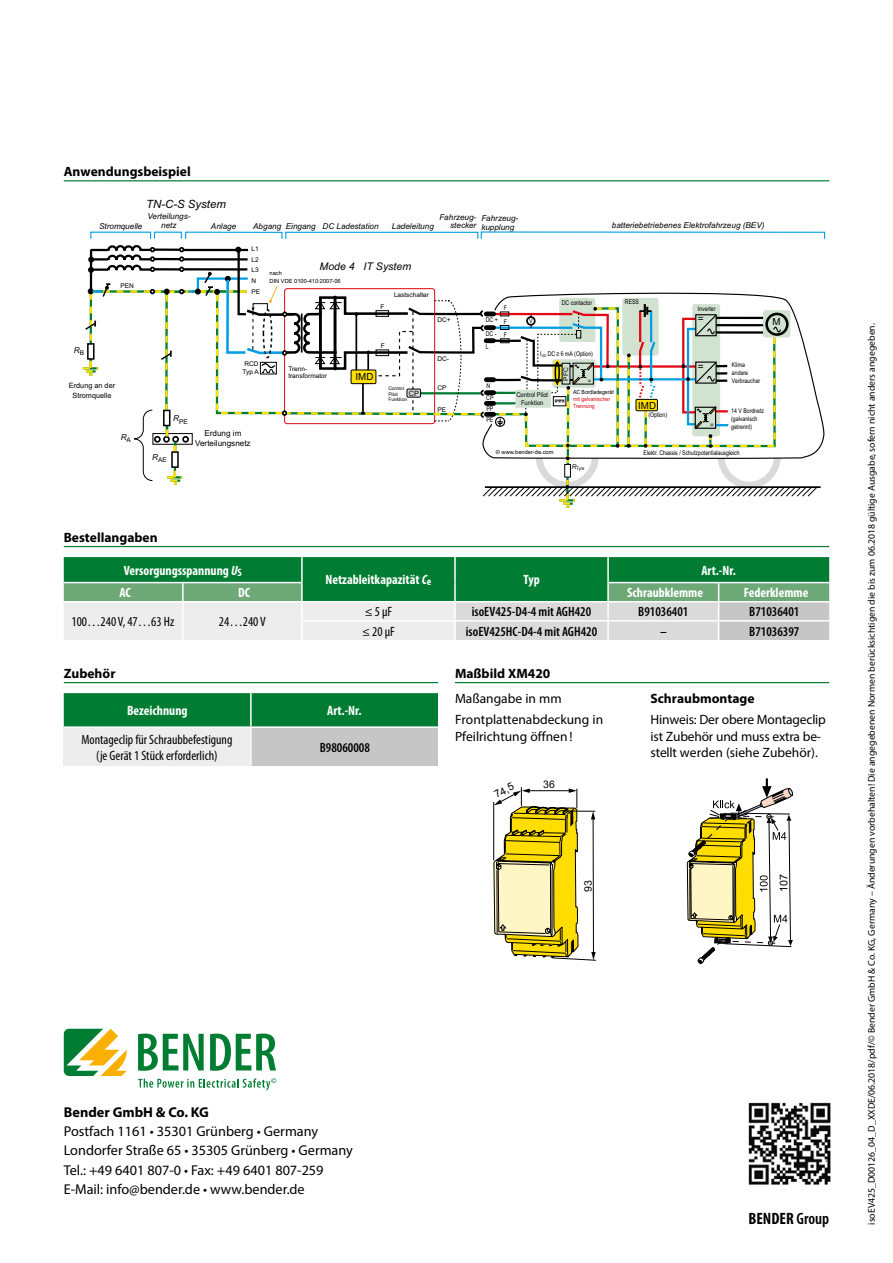
<style>
.page{position:relative;width:893px;height:1263px;background:#fff}
.page>*{position:absolute;margin:0;border:0;box-sizing:border-box;transform-origin:0 0}
.t1{font:700 condensed 16.5px "Myriad Pro";color:#000}
.t2{font:14.25px/19px "Myriad Pro";color:#000}
.t3{font:700 14.25px "Myriad Pro";color:#000}
.t4{font:13.5px/16.5px "Myriad Pro";color:#000}
.t5{font:700 condensed 13.5px "Myriad Pro";color:#fff}
.t6{font:condensed 13.5px/16.5px "Myriad Pro";color:#000;text-align:center}
.t7{font:600 condensed 13.5px "Myriad Pro";color:#000}
.t8{font:700 13.5px "Myriad Pro";color:#000}
.t9{font:italic 11.4px "Arial";color:#000}
.t10{font:10.65px "Arial";color:#000}
.t11{font:italic 10.5px "Arial";color:#000}
.t12{font:10.5px "Arial";color:#000}
.t13{font:10.2px "Arial";color:#000}
.t14{font:9.75px "Myriad Pro";color:#000}
.t15{font:9.75px "Arial";color:#000}
.t16{font:italic 8.1px/9px "Arial";color:#000;text-align:center}
.t17{font:8.1px/9.9px "Arial";color:#000;text-align:center}
.t18{font:7.35px/9.9px "Arial";color:#000;text-align:center}
.t19{font:6.45px/7.9px "Arial";color:#000;scale:.8 1}
.t20{font:6.45px/10.5px "Arial";color:#000}
.t21{font:6.45px/7.4px "Arial";color:#000;text-align:center;scale:.9 1}
.t22{font:6.45px/13.6px "Arial Narrow";color:#000}
.t23{font:6.3px "Arial";color:#000}
.t24{font:5.7px/8.6px "Arial";color:#000}
.t25{font:5.7px/6.8px "Arial";color:#e30613;scale:.9 1}
.t26{font:5.7px "Arial";color:#000;scale:.9 1}
.t27{font:4.8px/6px "Arial";color:#000}
.t28{font:4.8px "Arial Narrow";color:#000}
.s1{font-style:italic}
.s2{font-weight:600}
</style>
<div class="page">
<svg style="left:138px;top:1078px;width:138px;height:12px"></svg>
<svg style="left:138px;top:1033px;width:66px;height:38px"></svg>
<svg style="left:210px;top:1033px;width:66px;height:38px"></svg>
<svg style="left:64px;top:1029px;width:63px;height:47px"></svg>
<img style="left:748px;top:1102px;width:83px;height:83px">
<hr style="left:64px;top:180px;width:765px;height:1px;background:#007d32">
<hr style="left:485px;top:486px;width:336px;height:2px;background:#000">
<svg style="left:83px;top:231px;width:735px;height:277px"></svg>
<svg style="left:493px;top:787px;width:103px;height:174px"></svg>
<hr style="left:563px;top:811px;width:32px;height:1px;background:#000">
<svg style="left:687px;top:778px;width:106px;height:186px"></svg>
<hr style="left:455px;top:682px;width:374px;height:1px;background:#007d32">
<svg style="left:64px;top:557px;width:765px;height:83px;background:#7db591"></svg>
<div style="left:64px;top:693px;width:374px;height:33px;background:#007d32"></div>
<div style="left:64px;top:727px;width:187px;height:38px;background:#ededed"></div>
<div style="left:251px;top:727px;width:187px;height:38px;background:#c6c6c6"></div>
<hr style="left:250px;top:693px;width:2px;height:33px;background:#fff">
<hr style="left:64px;top:726px;width:187px;height:2px;background:#fff">
<hr style="left:251px;top:726px;width:187px;height:2px;background:#fff">
<hr style="left:250px;top:728px;width:2px;height:37px;background:#fff">
<hr style="left:64px;top:682px;width:374px;height:1px;background:#007d32">
<hr style="left:64px;top:546px;width:765px;height:1px;background:#007d32">
<h3 class="t8" style="left:64px;top:163px;width:129px">Anwendungsbeispiel</h3>
<p class="t9" style="left:146px;top:196px;width:81px">TN-C-S System</p>
<p class="t16" style="left:99px;top:221px;width:45px">Stromquelle</p>
<p class="t16" style="left:147px;top:212px;width:45px">Verteilungs&shy;netz</p>
<p class="t16" style="left:211px;top:221px;width:27px">Anlage</p>
<p class="t20" style="left:121px;top:280px;width:15px">PEN</p>
<p class="t16" style="left:439px;top:213px;width:39px;line-height:8.6px;text-align:right">Fahrzeug&shy;stecker</p>
<p class="t16" style="left:481px;top:214px;width:39px">Fahrzeug-</p>
<p class="t16" style="left:286px;top:222px;width:31px">Eingang</p>
<p class="t16" style="left:392px;top:222px;width:43px">Ladeleitung</p>
<p class="t16" style="left:481px;top:223px;width:34px">kupplung</p>
<p class="t16" style="left:612px;top:221px;width:154px">batteriebetriebenes Elektrofahrzeug (BEV)</p>
<p class="t16" style="left:253px;top:222px;width:29px">Abgang</p>
<p class="t16" style="left:323px;top:222px;width:57px">DC Ladestation</p>
<p class="t20" style="left:252px;top:244px;width:10px">L1<br>L2<br>L3<br>N<br>PE</p>
<p class="t11" style="left:320px;top:260px;width:93px">Mode 4 IT System</p>
<p class="t24" style="left:270px;top:268px;width:73px">nach<br>DIN VDE 0100-410:2007-06</p>
<p class="t20" style="left:394px;top:290px;width:37px">Lastschalter</p>
<p class="t16" style="left:74px;top:345px;width:12px">R<sub>B</sub></p>
<p class="t18" style="left:69px;top:380px;width:48px">Erdung an der<br>Stromquelle</p>
<p class="t16" style="left:121px;top:433px;width:12px">R<sub>A</sub></p>
<p class="t20" style="left:173px;top:416px;width:16px"><sup>R</sup>PE</p>
<p class="t20" style="left:243px;top:360px;width:18px;line-height:7.4px">RCD<br>Typ A</p>
<p class="t20" style="left:152px;top:455px;width:16px"><sup>R</sup>AE</p>
<p class="t17" style="left:195px;top:428px;width:57px">Erdung im<br>Verteilungsnetz</p>
<h3 class="t8" style="left:64px;top:528px;width:95px">Bestellangaben</h3>
<p class="t20" style="left:288px;top:366px;width:40px;line-height:6.8px">Trenn&shy;transformator</p>
<p class="t20" style="left:380px;top:301px;width:5px">F</p>
<p class="t20" style="left:381px;top:340px;width:5px">F</p>
<p class="t15" style="left:355px;top:370px;width:19px">IMD</p>
<p class="t27" style="left:388px;top:385px;width:20px">Control<br>Pilot<br>Funktion</p>
<p class="t18" style="left:409px;top:388px;width:12px">CP</p>
<p class="t20" style="left:437px;top:314px;width:15px">DC+</p>
<p class="t20" style="left:437px;top:354px;width:13px">DC-</p>
<p class="t20" style="left:437px;top:382px;width:11px">CP</p>
<p class="t20" style="left:437px;top:404px;width:10px">PE</p>
<p class="t22" style="left:504px;top:301px;width:5px">F</p>
<p class="t19" style="left:562px;top:299px;width:39px">DC contactor</p>
<p class="t19" style="left:625px;top:298px;width:19px">RESS</p>
<p class="t19" style="left:698px;top:305px;width:24px">Inverter</p>
<p class="t22" style="left:486px;top:313px;width:14px">DC +<br>DC -</p>
<p class="t22" style="left:504px;top:314px;width:5px">F</p>
<p class="t22" style="left:504px;top:327px;width:5px">F</p>
<p class="t13" style="left:698px;top:312px;width:7px">=</p>
<p class="t22" style="left:529px;top:314px;width:5px">V</p>
<p class="t15" style="left:772px;top:315px;width:10px">M</p>
<p class="t22" style="left:486px;top:339px;width:4px">L</p>
<p class="t22" style="left:486px;top:378px;width:5px">N</p>
<p class="t22" style="left:486px;top:391px;width:9px">CP</p>
<p class="t22" style="left:486px;top:402px;width:9px">PP</p>
<p class="t22" style="left:486px;top:413px;width:9px">PE</p>
<p class="t19" style="left:540px;top:349px;width:67px">I∆<sub>n</sub> DC ≥ 6 mA (Option)</p>
<p class="t26" style="left:573px;top:388px;width:47px">AC Bordladegerät</p>
<p class="t25" style="left:573px;top:395px;width:43px">mit galvanischer<br>Trennung</p>
<p class="t20" style="left:561px;top:380px;width:15px;rotate:-90deg">PFC</p>
<p class="t23" style="left:588px;top:376px;width:5px">=</p>
<p class="t21" style="left:516px;top:391px;width:37px">Control Pilot<br>Funktion</p>
<p class="t15" style="left:638px;top:398px;width:19px">IMD</p>
<p class="t19" style="left:648px;top:411px;width:25px">(Option)</p>
<p class="t13" style="left:698px;top:359px;width:7px">=</p>
<p class="t23" style="left:710px;top:421px;width:5px">=</p>
<p class="t19" style="left:732px;top:361px;width:37px">Klima andere<br>Verbraucher</p>
<p class="t19" style="left:731px;top:406px;width:43px">14 V Bordnetz (galvanisch getrennt)</p>
<p class="t24" style="left:496px;top:447px;width:59px">© www.bender-de.com</p>
<p class="t28" style="left:572px;top:465px;width:14px"><sup>R</sup>Tyre</p>
<p class="t19" style="left:643px;top:448px;width:122px">Elektr. Chassis / Schutzpotentialausgleich</p>
<h3 class="t5" style="left:701px;top:562px;width:36px">Art.-Nr.</h3>
<h3 class="t5" style="left:124px;top:562px;width:120px">Versorgungsspannung <span class="s1">U</span><sub>S</sub></h3>
<h3 class="t5" style="left:325px;top:571px;width:107px">Netzableitkapazität <span class="s1">C</span><sub>e</sub></h3>
<h3 class="t5" style="left:523px;top:571px;width:18px">Typ</h3>
<h3 class="t5" style="left:119px;top:584px;width:13px">AC</h3>
<h3 class="t5" style="left:238px;top:584px;width:13px">DC</h3>
<h3 class="t5" style="left:627px;top:584px;width:78px">Schraubklemme</h3>
<h3 class="t5" style="left:744px;top:584px;width:66px">Federklemme</h3>
<h3 class="t6" style="left:72px;top:613px;width:104px">100…240 V, 47…63 Hz</h3>
<h3 class="t6" style="left:219px;top:613px;width:48px">24…240 V</h3>
<h3 class="t6" style="left:365px;top:603px;width:29px">≤ 5 μF</h3>
<h3 class="t7" style="left:472px;top:604px;width:121px">isoEV425-D4-4 mit AGH420</h3>
<h3 class="t7" style="left:638px;top:604px;width:52px">B91036401</h3>
<h3 class="t7" style="left:749px;top:604px;width:52px">B71036401</h3>
<h3 class="t6" style="left:362px;top:623px;width:34px">≤ 20 μF</h3>
<h3 class="t7" style="left:466px;top:624px;width:133px">isoEV425HC-D4-4 mit AGH420</h3>
<h3 class="t7" style="left:660px;top:624px;width:8px">–</h3>
<h3 class="t7" style="left:749px;top:624px;width:52px">B71036397</h3>
<h3 class="t8" style="left:64px;top:664px;width:53px">Zubehör</h3>
<h3 class="t5" style="left:127px;top:702px;width:62px">Bezeichnung</h3>
<h3 class="t5" style="left:327px;top:702px;width:36px">Art.-Nr.</h3>
<h3 class="t6" style="left:81px;top:731px;width:152px">Montageclip für Schraubbefestigung (je Gerät 1 Stück erforderlich)</h3>
<h3 class="t7" style="left:320px;top:740px;width:52px">B98060008</h3>
<h3 class="t8" style="left:455px;top:664px;width:97px">Maßbild XM420</h3>
<h3 class="t4" style="left:455px;top:688px;width:150px;line-height:20.7px">Maßangabe in mm<br>Frontplattenabdeckung in</h3>
<h3 class="t4" style="left:455px;top:727px;width:119px">Pfeilrichtung öffnen !</h3>
<p class="t12" style="left:492px;top:789px;width:22px;rotate:-28deg">74,5</p>
<p class="t12" style="left:543px;top:777px;width:13px">36</p>
<p class="t12" style="left:581px;top:891px;width:13px;rotate:-90deg">93</p>
<h3 class="t8" style="left:651px;top:690px;width:105px">Schraubmontage</h3>
<h3 class="t4" style="left:651px;top:711px;width:177px">Hinweis: Der obere Montageclip ist Zubehör und muss extra be&shy;stellt werden (siehe Zubehör).</h3>
<p class="t10" style="left:776px;top:892px;width:19px;rotate:-90deg">107</p>
<h2 class="t3" style="left:64px;top:1103px;width:147px">Bender GmbH &amp; Co. KG</h2>
<h2 class="t2" style="left:64px;top:1122px;width:291px">Postfach 1161 • 35301 Grünberg • Germany Londorfer Straße 65 • 35305 Grünberg • Germany Tel.: +49 6401 807-0 • Fax: +49 6401 807-259<br>E-Mail: info@bender.de • www.bender.de</h2>
<h1 class="t1" style="left:748px;top:1208px;width:82px">BENDER <span class="s2">Group</span></h1>
<p class="t14" style="left:865px;top:1225px;width:903px;rotate:-90deg">isoEV425_D00126_04_D_XXDE/06.2018/pdf/© Bender GmbH &amp; Co. KG, Germany – Änderungen vorbehalten! Die angegebenen Normen berücksichtigen die bis zum 06.2018 gültige Ausgabe, sofern nicht anders angegeben.</p>
</div>
